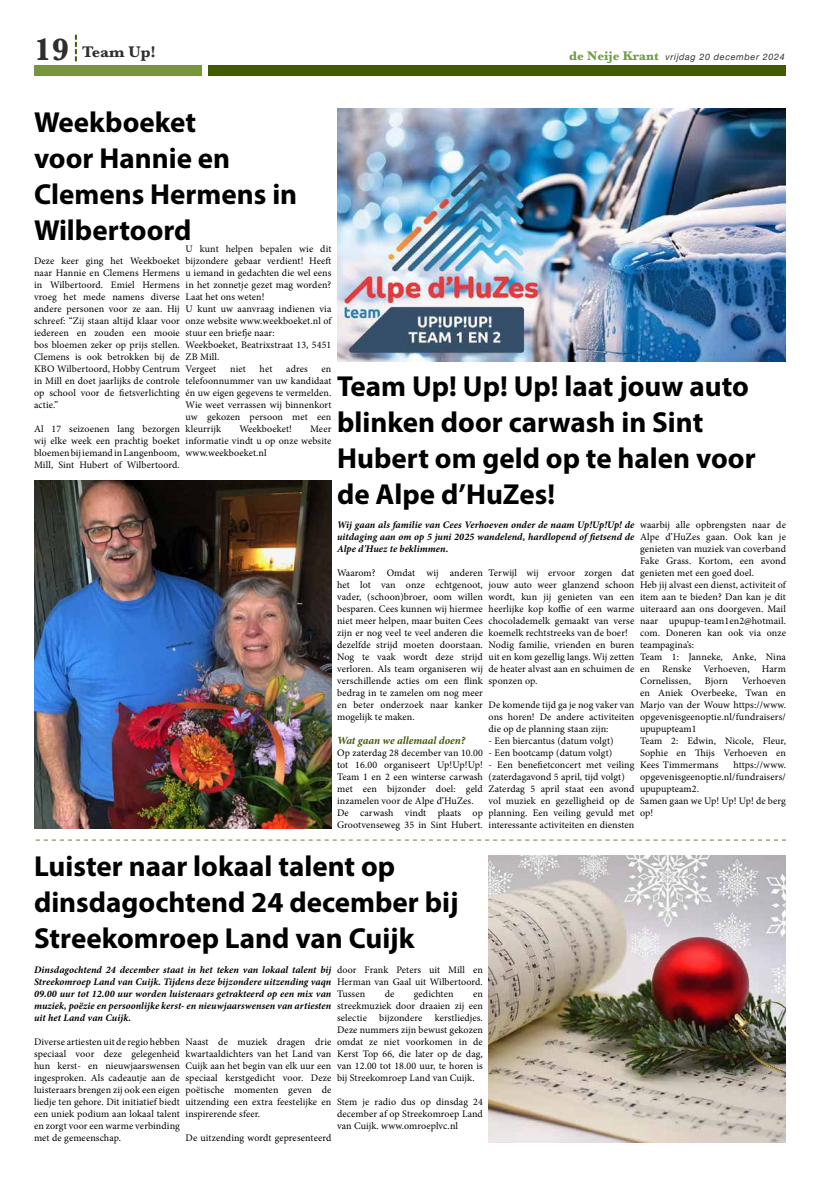
<style>
.page{position:relative;width:820px;height:1177px;background:#fff}
.page>*{position:absolute;margin:0;border:0;box-sizing:border-box;transform-origin:0 0}
.t1{font:700 29px/36px "Myriad Pro";color:#000}
.t2{font:700 16px "Baskerville";color:#302d2b}
.t3{font:italic 700 11px "Minion Pro";color:#425a00}
.t4{font:10px/12px "Minion Pro";letter-spacing:.01em;color:#000;text-align:justify}
.t5{font:italic 700 10px/12px "Minion Pro";letter-spacing:.005em;color:#000;text-align:justify}
.t6{font:italic 9px "Helvetica Neue";letter-spacing:.07em;color:#34302e}
.s1{font-size:32px}
.s2{font-family:"Baskerville";font-weight:700;font-style:normal;font-size:13px;color:#6e9e43}
</style>
<div class="page">
<div style="left:34px;top:65px;width:167px;height:11px;background:#77953a"></div>
<div style="left:208px;top:65px;width:577px;height:11px;background:#425a00"></div>
<svg style="left:75px;top:35px;width:2px;height:26px"></svg>
<svg style="left:36px;top:839px;width:749px;height:1px"></svg>
<img style="left:34px;top:480px;width:297px;height:348px">
<img style="left:337px;top:108px;width:448px;height:253px">
<img style="left:488px;top:855px;width:297px;height:287px">
<h2 class="t2" style="left:34px;top:41px;width:123px"><span class="s1">19</span> Team Up!</h2>
<p class="t6" style="left:569px;top:50px;width:217px"><span class="s2">de Neije Krant</span> vrijdag 20 december 2024</p>
<h1 class="t1" style="left:34px;top:103px;width:265px">Weekboeket<br>voor Hannie en<br>Clemens Hermens in<br>Wilbertoord</h1>
<p class="t4" style="left:34px;top:255px;width:147px">Deze keer ging het Weekboeket naar Hannie en Clemens Hermens in Wilbertoord. Emiel Hermens vroeg het mede namens diverse andere personen voor ze aan. Hij schreef: “Zij staan altijd klaar voor iedereen en zouden een mooie bos bloemen zeker op prijs stellen.<br>Clemens is ook betrokken bij de KBO Wilbertoord, Hobby Centrum in Mill en doet jaarlijks de controle op school voor de fietsverlichting actie.”</p>
<p class="t4" style="left:34px;top:423px;width:147px">Al 17 seizoenen lang bezorgen wij elke week een prachtig boeket bloemen bij iemand in Langenboom, Mill, Sint Hubert of Wilbertoord.</p>
<p class="t4" style="left:185px;top:243px;width:147px;text-align:left">U kunt helpen bepalen wie dit bijzondere gebaar verdient! Heeft u iemand in gedachten die wel eens in het zonnetje gezet mag worden?<br>Laat het ons weten!<br>U kunt uw aanvraag indienen via onze website www.weekboeket.nl of stuur een briefje naar:<br>Weekboeket, Beatrixstraat 13, 5451<br>ZB Mill.<br>Vergeet</p>
<p class="t4" style="left:230px;top:363px;width:17px">niet</p>
<p class="t4" style="left:259px;top:363px;width:14px">het</p>
<p class="t4" style="left:286px;top:363px;width:23px">adres</p>
<p class="t4" style="left:185px;top:363px;width:147px;text-indent:136px">en telefoonnummer van uw kandidaat én uw eigen gegevens te vermelden.<br>Wie weet verrassen wij binnenkort uw gekozen persoon met een kleurrijk</p>
<h1 class="t1" style="left:337px;top:367px;width:420px">Team Up! Up! Up! laat jouw auto blinken door carwash in Sint<br>Hubert om geld op te halen voor de Alpe d’HuZes!</h1>
<p class="t5" style="left:337px;top:519px;width:299px">Wij gaan als familie van Cees Verhoeven onder de naam Up!Up!Up! de uitdaging aan om op 5 juni 2025 wandelend, hardlopend of fietsend de Alpe d'Huez te beklimmen.</p>
<p class="t4" style="left:337px;top:567px;width:147px">Waarom? Omdat wij anderen het lot van onze echtgenoot, vader, (schoon)broer, oom willen besparen. Cees kunnen wij hiermee niet meer helpen, maar buiten Cees zijn er nog veel te veel anderen die dezelfde strijd moeten doorstaan.<br>Nog te vaak wordt deze strijd verloren. Als team organiseren wij verschillende acties om een flink bedrag in te zamelen om nog meer en beter onderzoek naar kanker mogelijk te maken.</p>
<p class="t3" style="left:337px;top:733px;width:129px">Wat gaan we allemaal doen?</p>
<p class="t4" style="left:337px;top:747px;width:147px;text-align:left">Op zaterdag 28 december van 10.00 tot 16.00 organiseert Up!Up!Up!<br>Team 1 en 2 een winterse carwash met een bijzonder doel: geld inzamelen voor de Alpe d’HuZes.<br>De carwash vindt plaats op<br>Grootvenseweg 35 in Sint Hubert.</p>
<p class="t4" style="left:239px;top:423px;width:54px">Weekboeket!</p>
<p class="t4" style="left:185px;top:423px;width:147px;text-indent:124px">Meer informatie vindt u op onze website www.weekboeket.nl</p>
<p class="t4" style="left:639px;top:519px;width:147px;text-align:left">waarbij alle opbrengsten naar de<br>Alpe d’HuZes gaan. Ook kan je genieten van muziek van coverband<br>Fake Grass. Kortom, een avond genieten met een goed doel.<br>Heb jij alvast een dienst, activiteit of item aan te bieden? Dan kan je dit uiteraard aan ons doorgeven. Mail naar upupup-team1en2@hotmail. com. Doneren kan ook via onze teampagina’s:<br>Team 1: Janneke, Anke, Nina en Renske Verhoeven, Harm<br>Cornelissen,</p>
<p class="t4" style="left:488px;top:567px;width:147px;text-align:left">Terwijl wij ervoor zorgen dat jouw auto weer glanzend schoon wordt, kun jij genieten van een heerlijke kop koffie of een warme chocolademelk gemaakt van verse koemelk rechtstreeks van de boer!<br>Nodig familie, vrienden en buren uit en kom gezellig langs. Wij zetten de heater alvast aan en schuimen de sponzen op.</p>
<p class="t4" style="left:488px;top:699px;width:147px">De komende tijd ga je nog vaker van ons horen! De andere activiteiten die op de planning staan zijn:</p>
<p class="t4" style="left:488px;top:735px;width:126px">- Een biercantus (datum volgt)</p>
<p class="t4" style="left:488px;top:747px;width:125px">- Een bootcamp (datum volgt)</p>
<p class="t4" style="left:488px;top:759px;width:147px;text-align:left">- Een benefietconcert met veiling (zaterdagavond 5 april, tijd volgt)<br>Zaterdag 5 april staat een avond vol muziek en gezelligheid op de planning. Een veiling gevuld met interessante activiteiten en diensten</p>
<p class="t4" style="left:639px;top:675px;width:147px;text-align:left;text-indent:102px">Verhoeven en Aniek Overbeeke, Twan en<br>Marjo van der Wouw https://www. opgevenisgeenoptie.nl/fundraisers/ upupupteam1<br>Team 2: Edwin, Nicole, Fleur,<br>Sophie en Thijs Verhoeven en<br>Kees Timmermans</p>
<p class="t4" style="left:704px;top:675px;width:25px">Bjorn</p>
<p class="t4" style="left:639px;top:759px;width:147px;text-align:left;text-indent:93px">https://www. opgevenisgeenoptie.nl/fundraisers/ upupupteam2.<br>Samen gaan we Up! Up! Up! de berg op!</p>
<h1 class="t1" style="left:34px;top:847px;width:426px">Luister naar lokaal talent op dinsdagochtend 24 december bij<br>Streekomroep Land van Cuijk</h1>
<p class="t5" style="left:34px;top:963px;width:299px">Dinsdagochtend 24 december staat in het teken van lokaal talent bij Streekomroep Land van Cuijk. Tijdens deze bijzondere uitzending vaqn 09.00 uur tot 12.00 uur worden luisteraars getrakteerd op een mix van muziek, poëzie en persoonlijke kerst- en nieuwjaarswensen van artiesten uit het Land van Cuijk.</p>
<p class="t4" style="left:34px;top:1035px;width:147px">Diverse artiesten uit de regio hebben speciaal voor deze gelegenheid hun kerst- en nieuwjaarswensen ingesproken. Als cadeautje aan de luisteraars brengen zij ook een eigen liedje ten gehore. Dit initiatief biedt een uniek podium aan lokaal talent en zorgt voor een warme verbinding met de gemeenschap.</p>
<p class="t4" style="left:185px;top:1035px;width:147px">Naast de muziek dragen drie kwartaaldichters van het Land van Cuijk aan het begin van elk uur een speciaal kerstgedicht voor. Deze poëtische momenten geven de uitzending een extra feestelijke en inspirerende sfeer.</p>
<p class="t4" style="left:337px;top:963px;width:147px">door Frank Peters uit Mill en Herman van Gaal uit Wilbertoord.<br>Tussen</p>
<p class="t4" style="left:384px;top:987px;width:11px">de</p>
<p class="t4" style="left:413px;top:987px;width:41px">gedichten</p>
<p class="t4" style="left:337px;top:987px;width:147px;text-indent:136px">en streekmuziek door draaien zij een selectie bijzondere kerstliedjes.<br>Deze nummers zijn bewust gekozen omdat ze niet voorkomen in de Kerst Top 66, die later op de dag, van 12.00 tot 18.00 uur, te horen is bij Streekomroep Land van Cuijk.</p>
<p class="t4" style="left:337px;top:1095px;width:147px">Stem je radio dus op dinsdag 24 december af op Streekomroep Land van Cuijk. www.omroeplvc.nl</p>
<p class="t4" style="left:185px;top:1131px;width:147px">De uitzending wordt gepresenteerd</p>
</div>
